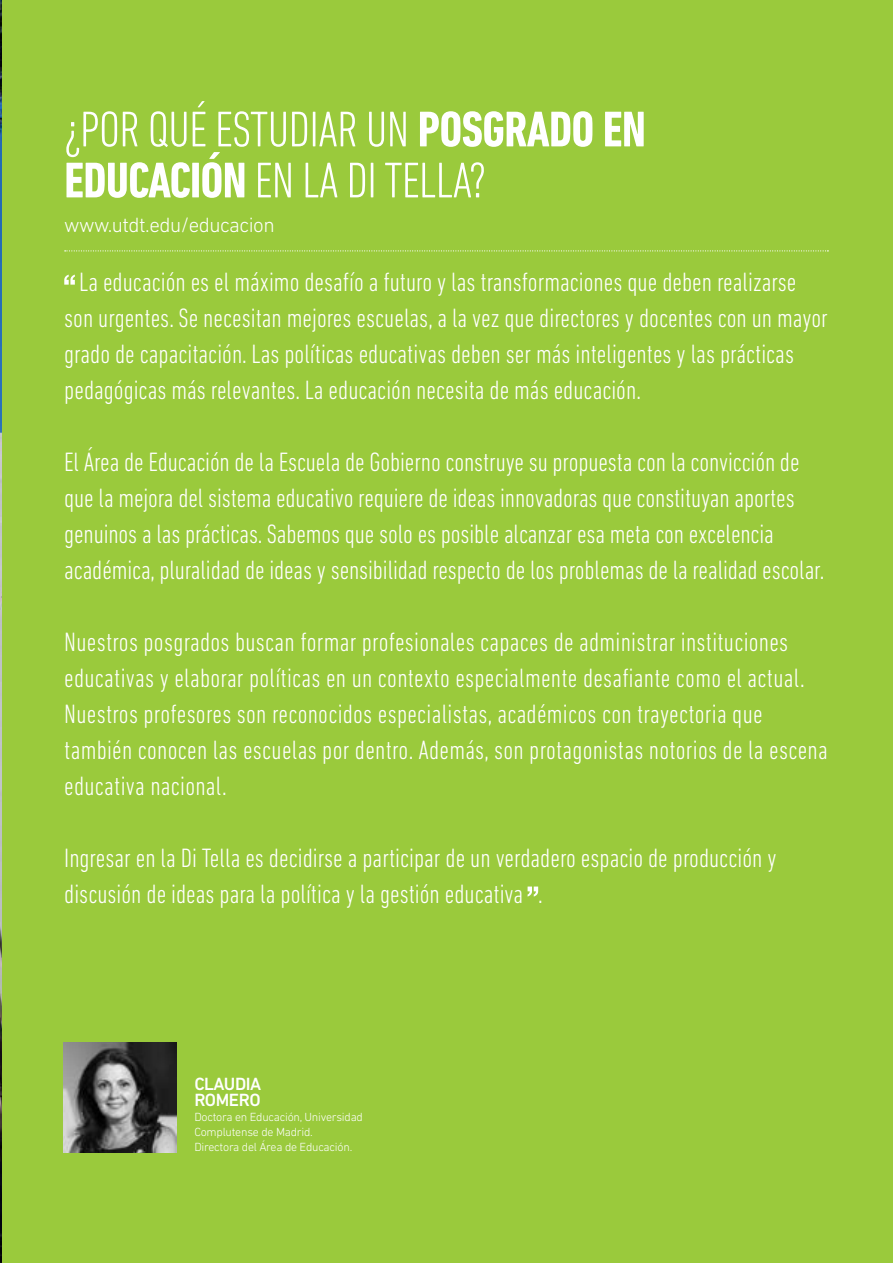
<style>
.page{position:relative;width:893px;height:1263px;background:#fff}
.page>*{position:absolute;margin:0;border:0;box-sizing:border-box;transform-origin:0 0}
.t1{font:300 condensed 51px/51px "DIN Next LT Pro";letter-spacing:-.015em;color:#fff}
.t2{font:300 condensed 27px/36px "DIN Next LT Pro";color:#fff}
.t3{font:300 21px "DIN Next LT Pro";letter-spacing:-.025em;color:#fff}
.t4{font:500 18px/16.5px "DIN Next LT Pro";letter-spacing:-.025em;color:#fff}
.t5{font:300 12px/15px "DIN Next LT Pro";letter-spacing:-.02em;color:#fff}
.s1{font-weight:700}
</style>
<div class="page">
<div style="left:2px;top:0;width:891px;height:1263px;background:#9aca3c"></div>
<svg style="left:64px;top:275px;width:11px;height:10px"></svg>
<svg style="left:528px;top:886px;width:10px;height:10px"></svg>
<svg style="left:65px;top:250px;width:763px;height:1px"></svg>
<img style="left:64px;top:1042px;width:112px;height:110px">
<img style="left:0;top:0;width:2px;height:1263px">
<h1 class="t1" style="left:64px;top:103px;width:583px">¿POR QUÉ ESTUDIAR UN <span class="s1">POSGRADO EN<br>EDUCACIÓN</span> EN LA DI TELLA?</h1>
<p class="t3" style="left:64px;top:213px;width:212px">www.utdt.edu/educacion</p>
<p class="t2" style="left:64px;top:264px;width:765px;text-indent:15px">La educación es el máximo desafío a futuro y las transformaciones que deben realizarse son urgentes. Se necesitan mejores escuelas, a la vez que directores y docentes con un mayor grado de capacitación. Las políticas educativas deben ser más inteligentes y las prácticas pedagógicas más relevantes. La educación necesita de más educación.</p>
<p class="t2" style="left:64px;top:444px;width:761px">El Área de Educación de la Escuela de Gobierno construye su propuesta con la convicción de que la mejora del sistema educativo requiere de ideas innovadoras que constituyan aportes genuinos a las prácticas. Sabemos que solo es posible alcanzar esa meta con excelencia académica, pluralidad de ideas y sensibilidad respecto de los problemas de la realidad escolar.</p>
<p class="t2" style="left:64px;top:624px;width:765px">Nuestros posgrados buscan formar profesionales capaces de administrar instituciones educativas y elaborar políticas en un contexto especialmente desafiante como el actual.<br>Nuestros profesores son reconocidos especialistas, académicos con trayectoria que también conocen las escuelas por dentro. Además, son protagonistas notorios de la escena educativa nacional.</p>
<p class="t2" style="left:64px;top:840px;width:714px">Ingresar en la Di Tella es decidirse a participar de un verdadero espacio de producción y discusión de ideas para la política y la gestión educativa .</p>
<p class="t4" style="left:194px;top:1075px;width:68px">CLAUDIA<br>ROMERO</p>
<p class="t5" style="left:194px;top:1109px;width:170px">Doctora en Educación, Universidad<br>Complutense de Madrid.<br>Directora del Área de Educación.</p>
</div>
